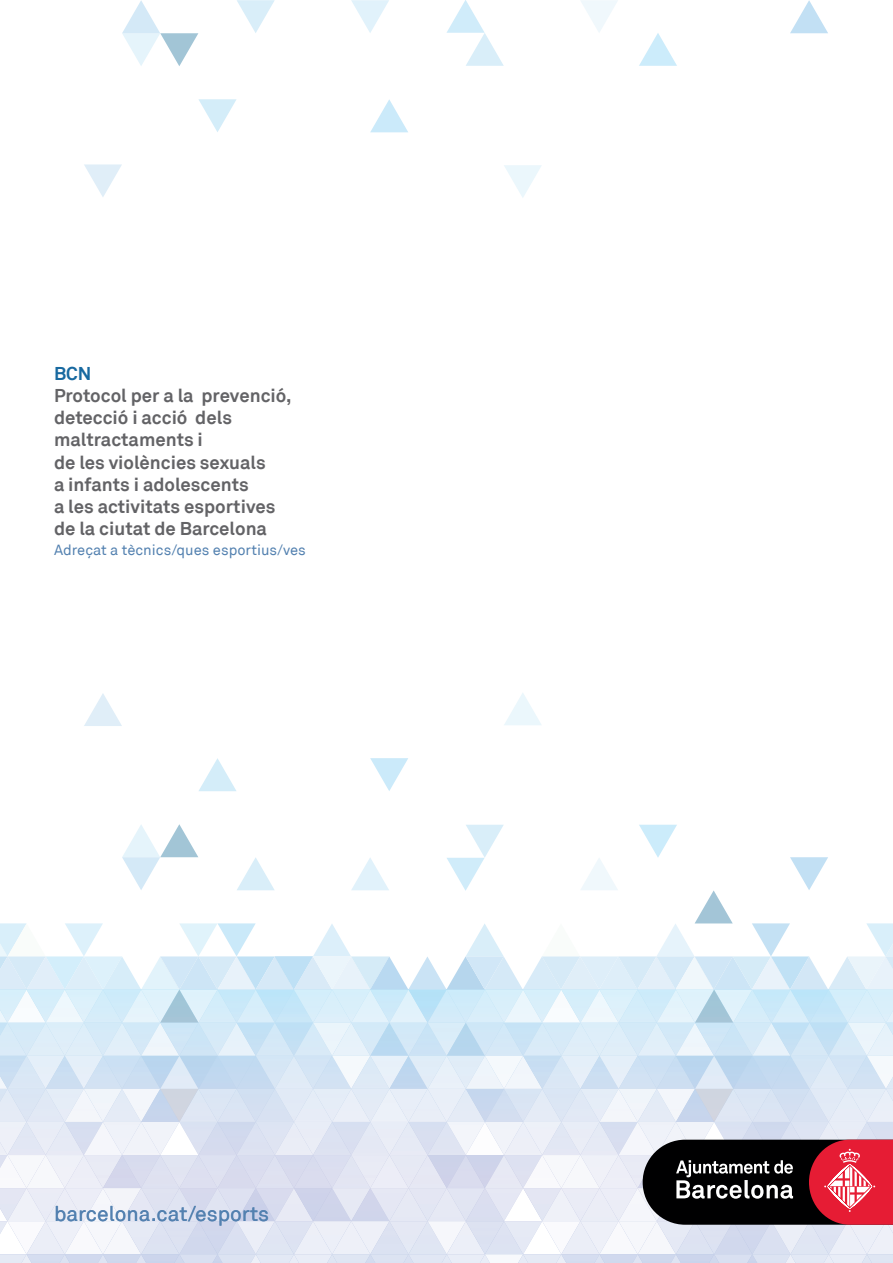
<style>
.page{position:relative;width:893px;height:1263px;background:#fff}
.page>*{position:absolute;margin:0;border:0;box-sizing:border-box;transform-origin:0 0}
.t1{font:21px "Akkurat";color:#5381b0}
.t2{font:700 18.6px/22.2px "Akkurat";color:#636366}
.t3{font:700 18.6px "Akkurat";color:#1869a0}
.t4{font:14.7px "Akkurat";color:#5381b0}
</style>
<div class="page">
<svg style="left:84px;top:693px;width:38px;height:33px"></svg>
<svg style="left:199px;top:758px;width:37px;height:33px"></svg>
<svg style="left:370px;top:758px;width:38px;height:33px"></svg>
<svg style="left:504px;top:693px;width:37px;height:32px"></svg>
<svg style="left:0;top:824px;width:893px;height:439px"></svg>
<svg style="left:84px;top:164px;width:38px;height:33px"></svg>
<svg style="left:198px;top:99px;width:39px;height:33px"></svg>
<svg style="left:237px;top:0;width:38px;height:33px"></svg>
<svg style="left:351px;top:0;width:38px;height:33px"></svg>
<svg style="left:370px;top:99px;width:38px;height:33px"></svg>
<svg style="left:446px;top:0;width:58px;height:66px"></svg>
<svg style="left:504px;top:165px;width:38px;height:33px"></svg>
<svg style="left:581px;top:0;width:37px;height:32px"></svg>
<svg style="left:639px;top:33px;width:38px;height:33px"></svg>
<svg style="left:122px;top:0;width:76px;height:66px"></svg>
<svg style="left:790px;top:0;width:38px;height:33px"></svg>
<p class="t3" style="left:54px;top:361px;width:39px">BCN</p>
<p class="t2" style="left:54px;top:384px;width:239px">Protocol per a la prevenció, detecció i acció dels maltractaments i<br>de les violències sexuals<br>a infants i adolescents<br>a les activitats esportives de la ciutat de Barcelona</p>
<p class="t4" style="left:54px;top:542px;width:253px">Adreçat a tècnics/ques esportius/ves</p>
<p class="t1" style="left:54px;top:1201px;width:217px">barcelona.cat/esports</p>
</div>
